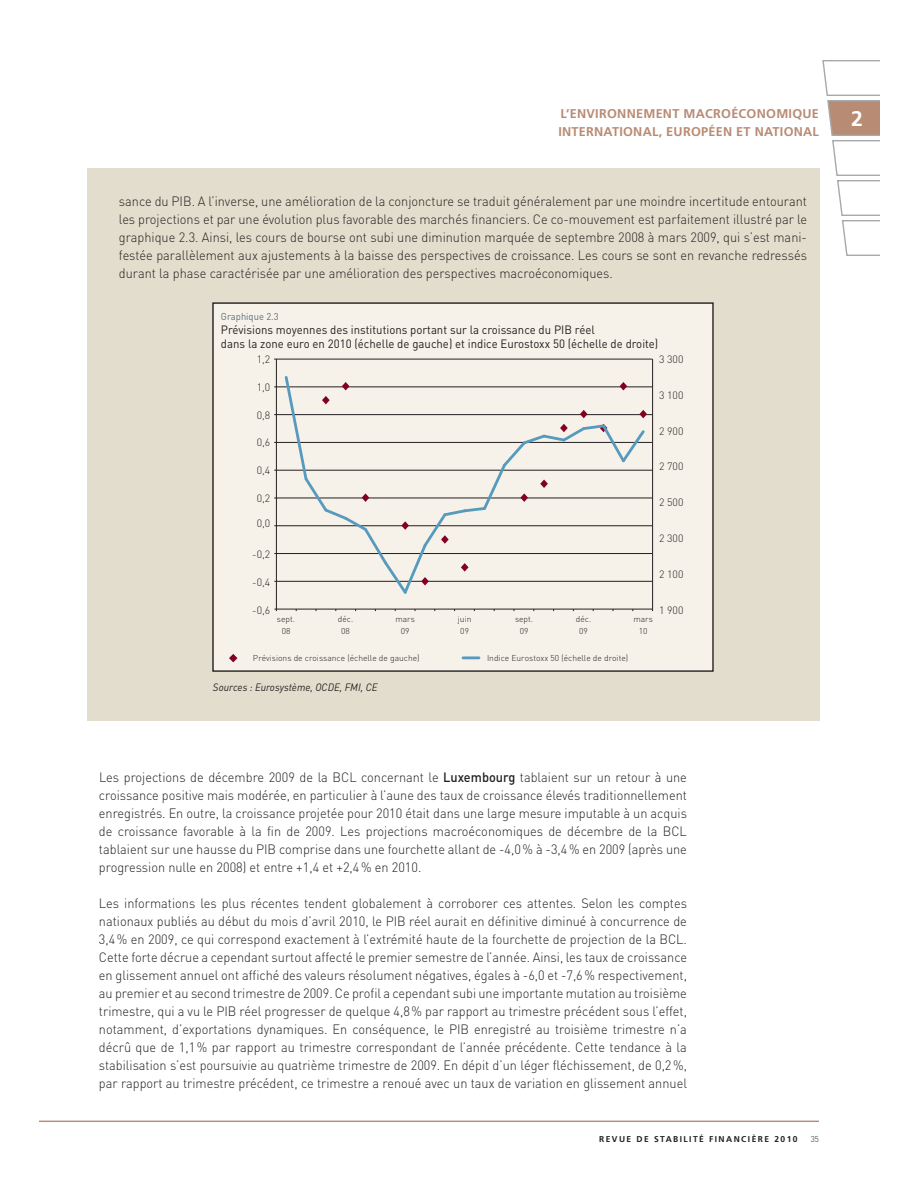
<style>
.page{position:relative;width:918px;height:1188px;background:#fff}
.page>*{position:absolute;margin:0;border:0;box-sizing:border-box;transform-origin:0 0}
.t1{font:700 21.15px "Frutiger";color:#fff}
.t2{font:300 13.35px/18px "DIN";color:#231f20;text-align:justify;scale:.95 1}
.t3{font:700 12.75px/18.3px "Frutiger";letter-spacing:.02em;color:#b88b74}
.t4{font:12px/14.1px "DIN";color:#231f20;scale:.95 1}
.t5{font:300 10.65px "DIN";color:#231f20}
.t6{font:italic 10.65px "DIN";color:#231f20;scale:.95 1}
.t7{font:9.9px "DIN";color:#5b6f7b;scale:.95 1}
.t8{font:300 8.4px/12px "DIN";color:#231f20;text-align:center}
.t9{font:700 8.4px "Frutiger";letter-spacing:.17em;color:#231f20}
.t10{font:300 8.4px "DIN";color:#231f20;scale:.95 1}
.s1{font-weight:500}
</style>
<div class="page">
<hr style="left:39px;top:1121px;width:780px;height:1px;background:#b88b74">
<svg style="left:822px;top:60px;width:57px;height:196px"></svg>
<div style="left:87px;top:168px;width:732px;height:552px;background:#e2ddcc"></div>
<div style="left:213px;top:303px;width:500px;height:368px;background:#f7f2e9"></div>
<hr style="left:274px;top:359px;width:378px;height:1px;background:#231f20">
<hr style="left:274px;top:387px;width:378px;height:1px;background:#231f20">
<hr style="left:274px;top:414px;width:378px;height:1px;background:#231f20">
<hr style="left:274px;top:442px;width:378px;height:1px;background:#231f20">
<hr style="left:274px;top:470px;width:378px;height:1px;background:#231f20">
<hr style="left:274px;top:498px;width:378px;height:1px;background:#231f20">
<hr style="left:274px;top:525px;width:379px;height:1px;background:#231f20">
<hr style="left:274px;top:553px;width:379px;height:1px;background:#231f20">
<hr style="left:274px;top:581px;width:379px;height:1px;background:#231f20">
<hr style="left:274px;top:609px;width:379px;height:1px;background:#231f20">
<hr style="left:652px;top:359px;width:1px;height:250px;background:#231f20">
<hr style="left:276px;top:359px;width:1px;height:250px;background:#231f20">
<hr style="left:463px;top:656px;width:16px;height:3px;background:#569bbe">
<svg style="left:229px;top:654px;width:8px;height:8px"></svg>
<svg style="left:283px;top:376px;width:364px;height:218px"></svg>
<p class="t3" style="left:558px;top:105px;width:262px">L’ENVIRONNEMENT MACROÉCONOMIQUE<br>INTERNATIONAL, EUROPÉEN ET NATIONAL</p>
<h1 class="t1" style="left:851px;top:110px;width:13px">2</h1>
<p class="t2" style="left:119px;top:194px;width:726px">sance du PIB. A l’inverse, une amélioration de la conjoncture se traduit généralement par une moindre incertitude entourant les projections et par une évolution plus favorable des marchés financiers. Ce co-mouvement est parfaitement illustré par le graphique 2.3. Ainsi, les cours de bourse ont subi une diminution marquée de septembre 2008 à mars 2009, qui s’est mani&shy;festée parallèlement aux ajustements à la baisse des perspectives de croissance. Les cours se sont en revanche redressés durant la phase caractérisée par une amélioration des perspectives macroéconomiques.</p>
<p class="t7" style="left:221px;top:312px;width:62px">Graphique 2.3</p>
<p class="t4" style="left:221px;top:324px;width:462px">Prévisions moyennes des institutions portant sur la croissance du PIB réel<br>dans la zone euro en 2010 (échelle de gauche) et indice Eurostoxx 50 (échelle de droite)</p>
<p class="t5" style="left:257px;top:355px;width:15px">1,2</p>
<p class="t5" style="left:257px;top:383px;width:15px">1,0</p>
<p class="t5" style="left:257px;top:411px;width:15px">0,8</p>
<p class="t5" style="left:257px;top:439px;width:15px">0,6</p>
<p class="t5" style="left:257px;top:467px;width:15px">0,4</p>
<p class="t5" style="left:257px;top:495px;width:15px">0,2</p>
<p class="t5" style="left:257px;top:520px;width:15px">0,0</p>
<p class="t5" style="left:252px;top:550px;width:20px">-0,2</p>
<p class="t5" style="left:252px;top:578px;width:20px">-0,4</p>
<p class="t5" style="left:659px;top:355px;width:26px">3 300</p>
<p class="t5" style="left:659px;top:391px;width:26px">3 100</p>
<p class="t5" style="left:659px;top:427px;width:26px">2 900</p>
<p class="t5" style="left:659px;top:463px;width:26px">2 700</p>
<p class="t5" style="left:659px;top:499px;width:26px">2 500</p>
<p class="t5" style="left:659px;top:534px;width:26px">2 300</p>
<p class="t5" style="left:659px;top:570px;width:26px">2 100</p>
<p class="t5" style="left:252px;top:606px;width:20px">-0,6</p>
<p class="t8" style="left:277px;top:614px;width:20px">sept.<br>08</p>
<p class="t8" style="left:338px;top:614px;width:17px">déc.<br>08</p>
<p class="t8" style="left:395px;top:614px;width:21px">mars<br>09</p>
<p class="t8" style="left:458px;top:614px;width:15px;text-align:left">juin<br>09</p>
<p class="t8" style="left:515px;top:614px;width:20px">sept.<br>09</p>
<p class="t8" style="left:576px;top:614px;width:17px">déc.<br>09</p>
<p class="t8" style="left:633px;top:614px;width:21px">mars<br>10</p>
<p class="t8" style="left:253px;top:653px;width:168px">Prévisions de croissance (échelle de gauche)</p>
<p class="t8" style="left:487px;top:653px;width:143px">Indice Eurostoxx 50 (échelle de droite)</p>
<p class="t6" style="left:213px;top:680px;width:175px">Sources : Eurosystème, OCDE, FMI, CE</p>
<p class="t5" style="left:659px;top:606px;width:26px">1 900</p>
<p class="t2" style="left:99px;top:770px;width:621px">Les projections de décembre 2009 de la BCL concernant le <span class="s1">Luxembourg</span> tablaient sur un retour à une croissance positive mais modérée, en particulier à l’aune des taux de croissance élevés traditionnellement enregistrés. En outre, la croissance projetée pour 2010 était dans une large mesure imputable à un acquis de croissance favorable à la fin de 2009. Les projections macroéconomiques de décembre de la BCL tablaient sur une hausse du PIB comprise dans une fourchette allant de -4,0 % à -3,4 % en 2009 (après une progression nulle en 2008) et entre +1,4 et +2,4 % en 2010.</p>
<p class="t2" style="left:99px;top:896px;width:621px">Les informations les plus récentes tendent globalement à corroborer ces attentes. Selon les comptes nationaux publiés au début du mois d’avril 2010, le PIB réel aurait en définitive diminué à concurrence de 3,4 % en 2009, ce qui correspond exactement à l’extrémité haute de la fourchette de projection de la BCL.<br>Cette forte décrue a cependant surtout affecté le premier semestre de l’année. Ainsi, les taux de croissance en glissement annuel ont affiché des valeurs résolument négatives, égales à -6,0 et -7,6 % respectivement, au premier et au second trimestre de 2009. Ce profil a cependant subi une importante mutation au troisième trimestre, qui a vu le PIB réel progresser de quelque 4,8 % par rapport au trimestre précédent sous l’effet, notamment, d’exportations dynamiques. En conséquence, le PIB enregistré au troisième trimestre n’a décrû que de 1,1 % par rapport au trimestre correspondant de l’année précédente. Cette tendance à la stabilisation s’est poursuivie au quatrième trimestre de 2009. En dépit d’un léger fléchissement, de 0,2 %, par rapport au trimestre précédent, ce trimestre a renoué avec un taux de variation en glissement annuel</p>
<p class="t9" style="left:599px;top:1136px;width:200px">REVUE DE STABILITÉ FINANCIÈRE 2010</p>
<p class="t10" style="left:811px;top:1136px;width:10px">35</p>
</div>
